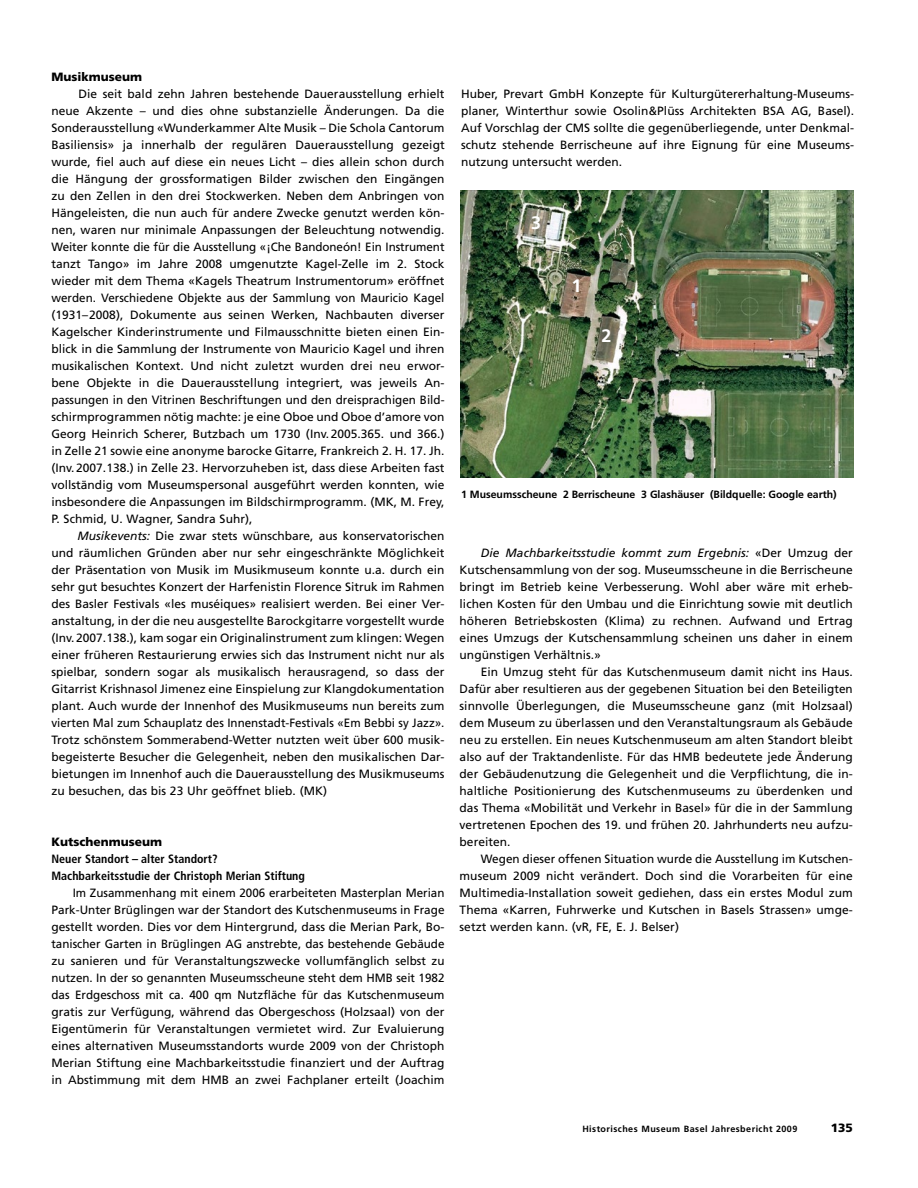
<style>
.page{position:relative;width:918px;height:1188px;background:#fff}
.page>*{position:absolute;margin:0;border:0;box-sizing:border-box;transform-origin:0 0}
.t1{font:700 18px "Frutiger";color:#fff}
.t2{font:12px/17px "Frutiger";color:#000;text-align:justify}
.t3{font:700 condensed 12px "Frutiger";color:#000}
.t4{font:italic 12px "Frutiger";color:#000}
.t5{font:900 12px "Frutiger";color:#000}
.t6{font:700 10.5px "Frutiger";color:#000}
.t7{font:700 9px "Frutiger";letter-spacing:.05em;color:#000}
.s1{font-style:italic}
.s2{font-style:normal}
</style>
<div class="page">
<img style="left:461px;top:190px;width:392px;height:287px">
<p class="t5" style="left:51px;top:69px;width:92px">Musikmuseum</p>
<p class="t2" style="left:79px;top:85px;width:367px">Die seit bald zehn Jahren bestehende Dauerausstellung erhielt</p>
<p class="t2" style="left:51px;top:102px;width:395px">neue Akzente – und dies ohne substanzielle Änderungen. Da die</p>
<p class="t2" style="left:51px;top:119px;width:395px">Sonderausstellung «Wunderkammer Alte Musik – Die Schola Cantorum</p>
<p class="t2" style="left:51px;top:136px;width:395px">Basiliensis» ja innerhalb der regulären Dauerausstellung gezeigt</p>
<p class="t2" style="left:51px;top:153px;width:395px">wurde, fiel auch auf diese ein neues Licht – dies allein schon durch</p>
<p class="t2" style="left:51px;top:170px;width:395px">die Hängung der grossformatigen Bilder zwischen den Eingängen</p>
<p class="t2" style="left:51px;top:187px;width:395px">zu den Zellen in den drei Stockwerken. Neben dem Anbringen von</p>
<p class="t2" style="left:51px;top:204px;width:395px">Hängeleisten, die nun auch für andere Zwecke genutzt werden kön-</p>
<p class="t2" style="left:51px;top:221px;width:395px">nen, waren nur minimale Anpassungen der Beleuchtung notwendig.</p>
<p class="t2" style="left:51px;top:238px;width:395px">Weiter konnte die für die Ausstellung «¡Che Bandoneón! Ein Instrument</p>
<p class="t2" style="left:51px;top:255px;width:395px">tanzt Tango» im Jahre 2008 umgenutzte Kagel-Zelle im 2. Stock</p>
<p class="t2" style="left:51px;top:272px;width:395px">wieder mit dem Thema «Kagels Theatrum Instrumentorum» eröffnet</p>
<p class="t2" style="left:51px;top:289px;width:395px">werden. Verschiedene Objekte aus der Sammlung von Mauricio Kagel</p>
<p class="t2" style="left:51px;top:306px;width:395px">(1931–2008), Dokumente aus seinen Werken, Nachbauten diverser</p>
<p class="t2" style="left:51px;top:323px;width:395px">Kagelscher Kinderinstrumente und Filmausschnitte bieten einen Ein-</p>
<p class="t2" style="left:51px;top:340px;width:395px">blick in die Sammlung der Instrumente von Mauricio Kagel und ihren</p>
<p class="t2" style="left:51px;top:357px;width:395px">musikalischen Kontext. Und nicht zuletzt wurden drei neu erwor-</p>
<p class="t2" style="left:51px;top:374px;width:395px">bene Objekte in die Dauerausstellung integriert, was jeweils An-</p>
<p class="t2" style="left:51px;top:391px;width:395px">passungen in den Vitrinen Beschriftungen und den dreisprachigen Bild-</p>
<p class="t2" style="left:51px;top:408px;width:395px">schirmprogrammen nötig machte: je eine Oboe und Oboe d’amore von</p>
<p class="t2" style="left:51px;top:425px;width:395px">Georg Heinrich Scherer, Butzbach um 1730 (Inv.2005.365. und 366.)</p>
<p class="t2" style="left:51px;top:442px;width:395px">in Zelle 21 sowie eine anonyme barocke Gitarre, Frankreich 2. H. 17. Jh.</p>
<p class="t2" style="left:51px;top:459px;width:395px">(Inv.2007.138.) in Zelle 23. Hervorzuheben ist, dass diese Arbeiten fast</p>
<p class="t2" style="left:51px;top:476px;width:395px">vollständig vom Museumspersonal ausgeführt werden konnten, wie</p>
<p class="t2" style="left:51px;top:493px;width:395px">insbesondere die Anpassungen im Bildschirmprogramm. (MK, M. Frey,</p>
<p class="t2" style="left:51px;top:510px;width:202px">P. Schmid, U. Wagner, Sandra Suhr),</p>
<p class="t2" style="left:77px;top:527px;width:369px"><span class="s1">Musikevents:</span> Die zwar stets wünschbare, aus konservatorischen</p>
<p class="t2" style="left:51px;top:544px;width:395px">und räumlichen Gründen aber nur sehr eingeschränkte Möglichkeit</p>
<p class="t2" style="left:51px;top:561px;width:395px">der Präsentation von Musik im Musikmuseum konnte u.a. durch ein</p>
<p class="t2" style="left:51px;top:578px;width:395px">sehr gut besuchtes Konzert der Harfenistin Florence Sitruk im Rahmen</p>
<p class="t2" style="left:51px;top:595px;width:395px">des Basler Festivals «les muséiques» realisiert werden. Bei einer Ver-</p>
<p class="t2" style="left:51px;top:612px;width:395px">anstaltung, in der die neu ausgestellte Barockgitarre vorgestellt wurde</p>
<p class="t2" style="left:51px;top:629px;width:395px">(Inv.2007.138.), kam sogar ein Originalinstrument zum klingen: Wegen</p>
<p class="t2" style="left:51px;top:646px;width:395px">einer früheren Restaurierung erwies sich das Instrument nicht nur als</p>
<p class="t2" style="left:51px;top:663px;width:395px">spielbar, sondern sogar als musikalisch herausragend, so dass der</p>
<p class="t2" style="left:51px;top:680px;width:395px">Gitarrist Krishnasol Jimenez eine Einspielung zur Klangdokumentation</p>
<p class="t2" style="left:51px;top:697px;width:395px">plant. Auch wurde der Innenhof des Musikmuseums nun bereits zum</p>
<p class="t2" style="left:51px;top:715px;width:395px">vierten Mal zum Schauplatz des Innenstadt-Festivals «Em Bebbi sy Jazz».</p>
<p class="t2" style="left:51px;top:732px;width:395px">Trotz schönstem Sommerabend-Wetter nutzten weit über 600 musik-</p>
<p class="t2" style="left:51px;top:749px;width:395px">begeisterte Besucher die Gelegenheit, neben den musikalischen Dar-</p>
<p class="t2" style="left:51px;top:766px;width:395px">bietungen im Innenhof auch die Dauerausstellung des Musikmuseums</p>
<p class="t2" style="left:51px;top:783px;width:277px">zu besuchen, das bis 23 Uhr geöffnet blieb. (MK)</p>
<p class="t5" style="left:51px;top:835px;width:112px">Kutschenmuseum</p>
<p class="t3" style="left:51px;top:852px;width:168px">Neuer Standort – alter Standort?</p>
<p class="t3" style="left:51px;top:869px;width:255px">Machbarkeitsstudie der Christoph Merian Stiftung</p>
<p class="t2" style="left:73px;top:885px;width:373px">Im Zusammenhang mit einem 2006 erarbeiteten Masterplan Merian</p>
<p class="t2" style="left:51px;top:902px;width:395px">Park-Unter Brüglingen war der Standort des Kutschenmuseums in Frage</p>
<p class="t2" style="left:51px;top:919px;width:395px">gestellt worden. Dies vor dem Hintergrund, dass die Merian Park, Bo-</p>
<p class="t2" style="left:51px;top:936px;width:395px">tanischer Garten in Brüglingen AG anstrebte, das bestehende Gebäude</p>
<p class="t2" style="left:51px;top:953px;width:395px">zu sanieren und für Veranstaltungszwecke vollumfänglich selbst zu</p>
<p class="t2" style="left:51px;top:970px;width:395px">nutzen. In der so genannten Museumsscheune steht dem HMB seit 1982</p>
<p class="t2" style="left:51px;top:987px;width:395px">das Erdgeschoss mit ca. 400 qm Nutzfläche für das Kutschenmuseum</p>
<p class="t2" style="left:51px;top:1004px;width:395px">gratis zur Verfügung, während das Obergeschoss (Holzsaal) von der</p>
<p class="t2" style="left:51px;top:1021px;width:395px">Eigentümerin für Veranstaltungen vermietet wird. Zur Evaluierung</p>
<p class="t2" style="left:51px;top:1038px;width:395px">eines alternativen Museumsstandorts wurde 2009 von der Christoph</p>
<p class="t2" style="left:51px;top:1055px;width:395px">Merian Stiftung eine Machbarkeitsstudie finanziert und der Auftrag</p>
<p class="t2" style="left:51px;top:1072px;width:395px">in Abstimmung mit dem HMB an zwei Fachplaner erteilt (Joachim</p>
<p class="t2" style="left:461px;top:85px;width:395px">Huber, Prevart GmbH Konzepte für Kulturgütererhaltung-Museums&shy;planer, Winterthur sowie Osolin&amp;Plüss Architekten BSA AG, Basel).<br>Auf Vorschlag der CMS sollte die gegenüberliegende, unter Denkmal&shy;schutz stehende Berrischeune auf ihre Eignung für eine Museums&shy;nutzung untersucht werden.</p>
<p class="t1" style="left:531px;top:212px;width:12px">3</p>
<p class="t1" style="left:572px;top:276px;width:12px">1</p>
<p class="t1" style="left:601px;top:325px;width:12px">2</p>
<p class="t6" style="left:461px;top:489px;width:377px">1 Museumsscheune 2 Berrischeune 3 Glashäuser (Bildquelle: Google earth)</p>
<p class="t4" style="left:481px;top:546px;width:373px">Die Machbarkeitsstudie kommt zum Ergebnis: <span class="s2">«Der Umzug der</span></p>
<p class="t2" style="left:460px;top:561px;width:395px">Kutschensammlung von der sog. Museumsscheune in die Berrischeune</p>
<p class="t2" style="left:460px;top:578px;width:395px">bringt im Betrieb keine Verbesserung. Wohl aber wäre mit erheb-</p>
<p class="t2" style="left:460px;top:595px;width:395px">lichen Kosten für den Umbau und die Einrichtung sowie mit deutlich</p>
<p class="t2" style="left:460px;top:612px;width:395px">höheren Betriebskosten (Klima) zu rechnen. Aufwand und Ertrag</p>
<p class="t2" style="left:460px;top:629px;width:395px">eines Umzugs der Kutschensammlung scheinen uns daher in einem</p>
<p class="t2" style="left:460px;top:646px;width:143px">ungünstigen Verhältnis.»</p>
<p class="t2" style="left:481px;top:663px;width:373px">Ein Umzug steht für das Kutschenmuseum damit nicht ins Haus.</p>
<p class="t2" style="left:460px;top:680px;width:395px">Dafür aber resultieren aus der gegebenen Situation bei den Beteiligten</p>
<p class="t2" style="left:460px;top:697px;width:395px">sinnvolle Überlegungen, die Museumsscheune ganz (mit Holzsaal)</p>
<p class="t2" style="left:460px;top:714px;width:395px">dem Museum zu überlassen und den Veranstaltungsraum als Gebäude</p>
<p class="t2" style="left:460px;top:732px;width:395px">neu zu erstellen. Ein neues Kutschenmuseum am alten Standort bleibt</p>
<p class="t2" style="left:460px;top:749px;width:395px">also auf der Traktandenliste. Für das HMB bedeutete jede Änderung</p>
<p class="t2" style="left:460px;top:766px;width:395px">der Gebäudenutzung die Gelegenheit und die Verpflichtung, die in-</p>
<p class="t2" style="left:460px;top:783px;width:395px">haltliche Positionierung des Kutschenmuseums zu überdenken und</p>
<p class="t2" style="left:460px;top:800px;width:395px">das Thema «Mobilität und Verkehr in Basel» für die in der Sammlung</p>
<p class="t2" style="left:460px;top:817px;width:395px">vertretenen Epochen des 19. und frühen 20. Jahrhunderts neu aufzu-</p>
<p class="t2" style="left:460px;top:834px;width:52px">bereiten.</p>
<p class="t2" style="left:481px;top:851px;width:373px">Wegen dieser offenen Situation wurde die Ausstellung im Kutschen-</p>
<p class="t2" style="left:460px;top:868px;width:395px">museum 2009 nicht verändert. Doch sind die Vorarbeiten für eine</p>
<p class="t2" style="left:460px;top:885px;width:395px">Multimedia-Installation soweit gediehen, dass ein erstes Modul zum</p>
<p class="t2" style="left:460px;top:902px;width:395px">Thema «Karren, Fuhrwerke und Kutschen in Basels Strassen» umge-</p>
<p class="t2" style="left:460px;top:919px;width:221px">setzt werden kann. (vR, FE, E. J. Belser)</p>
<p class="t7" style="left:582px;top:1123px;width:217px">Historisches Museum Basel Jahresbericht 2009</p>
<p class="t5" style="left:831px;top:1120px;width:24px">135</p>
</div>
